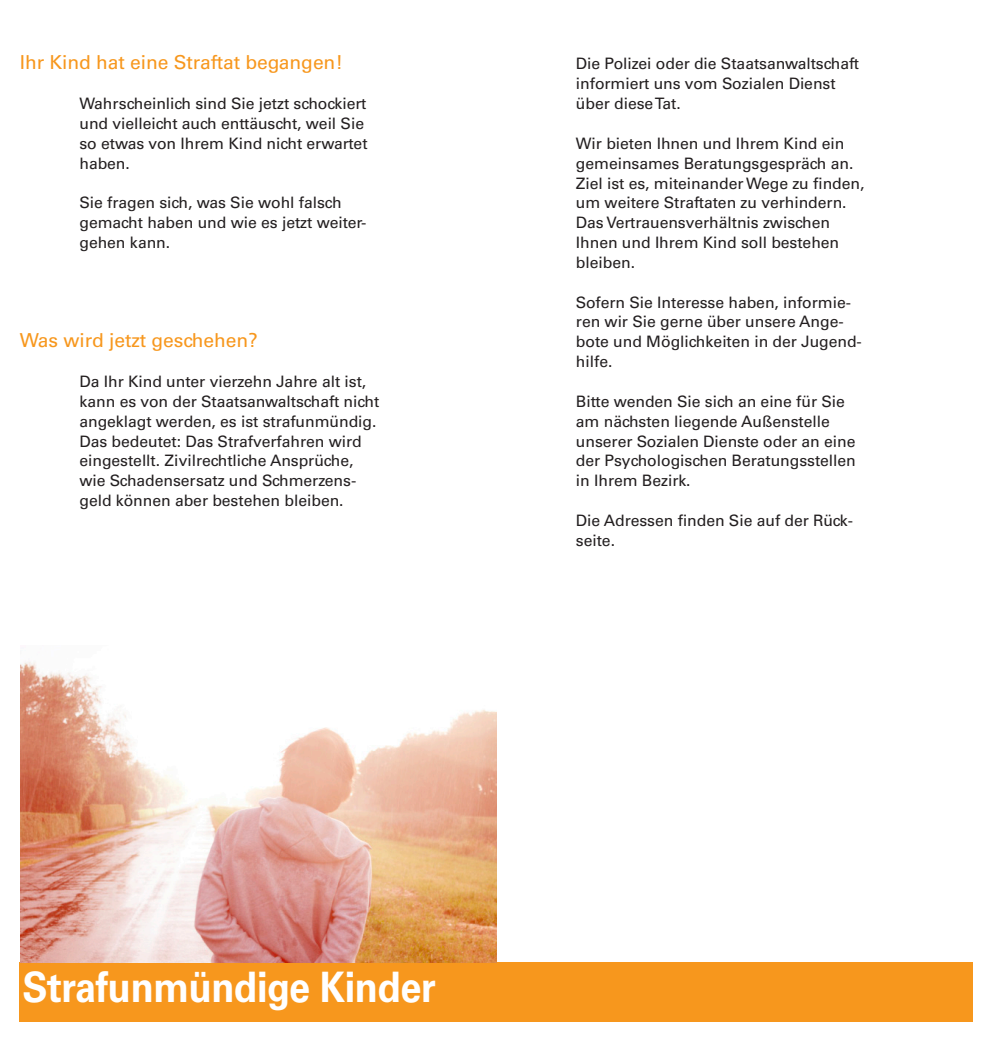
<style>
.page{position:relative;width:993px;height:1042px;background:#fff}
.page>*{position:absolute;margin:0;border:0;box-sizing:border-box;transform-origin:0 0}
.t1{font:700 42px "Univers LT Std";letter-spacing:-.01em;color:#fff;scale:.9 1}
.Überschrift_innen{font:19.25px "Univers LT Std";letter-spacing:-.005em;color:#f7971d}
.Fließtext{font:15.75px/19.8px "Univers LT Std";letter-spacing:-.005em;color:#231f20}
</style>
<div class="page">
<div style="left:19px;top:962px;width:953px;height:60px;background:#f7971d"></div>
<img style="left:20px;top:662px;width:476px;height:300px">
<p class="Überschrift_innen" style="left:20px;top:51px;width:324px">Ihr Kind hat eine Straftat begangen!</p>
<p class="Fließtext" style="left:79px;top:94px;width:289px">Wahrscheinlich sind Sie jetzt schockiert und vielleicht auch enttäuscht, weil Sie so etwas von Ihrem Kind nicht erwartet haben.</p>
<p class="Fließtext" style="left:79px;top:193px;width:288px">Sie fragen sich, was Sie wohl falsch gemacht haben und wie es jetzt weiter&shy;gehen kann.</p>
<p class="Überschrift_innen" style="left:20px;top:329px;width:239px">Was wird jetzt geschehen?</p>
<p class="Fließtext" style="left:79px;top:372px;width:301px">Da Ihr Kind unter vierzehn Jahre alt ist, kann es von der Staatsanwaltschaft nicht angeklagt werden, es ist strafunmündig.<br>Das bedeutet: Das Strafverfahren wird eingestellt. Zivilrechtliche Ansprüche, wie Schadensersatz und Schmerzens&shy;geld können aber bestehen bleiben.</p>
<p class="Fließtext" style="left:575px;top:54px;width:284px">Die Polizei oder die Staatsanwaltschaft informiert uns vom Sozialen Dienst über diese Tat.</p>
<p class="Fließtext" style="left:575px;top:133px;width:279px">Wir bieten Ihnen und Ihrem Kind ein gemeinsames Beratungsgespräch an.</p>
<p class="Fließtext" style="left:575px;top:173px;width:290px">Ziel ist es, miteinander Wege zu finden, um weitere Straftaten zu verhindern.<br>Das Vertrauensverhältnis zwischen<br>Ihnen und Ihrem Kind soll bestehen bleiben.</p>
<p class="Fließtext" style="left:575px;top:292px;width:287px">Sofern Sie Interesse haben, informie&shy;ren wir Sie gerne über unsere Ange&shy;bote und Möglichkeiten in der Jugend&shy;hilfe.</p>
<p class="Fließtext" style="left:575px;top:391px;width:281px">Bitte wenden Sie sich an eine für Sie am nächsten liegende Außenstelle unserer Sozialen Dienste oder an eine der Psychologischen Beratungsstellen in Ihrem Bezirk.</p>
<p class="Fließtext" style="left:575px;top:510px;width:278px">Die Adressen finden Sie auf der Rück&shy;seite.</p>
<p class="t1" style="left:22px;top:963px;width:460px">Strafunmündige Kinder</p>
</div>
